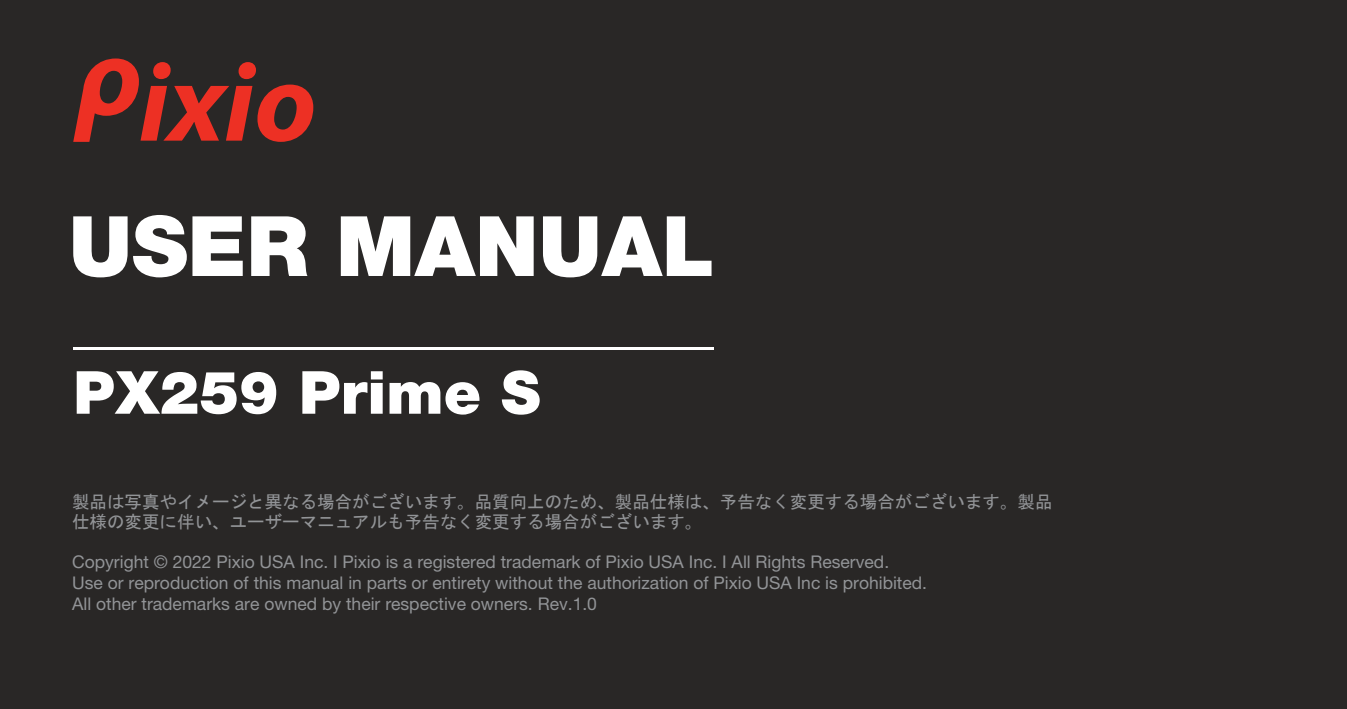
<style>
.page{position:relative;width:1347px;height:709px;background:#fff}
.page>*{position:absolute;margin:0;border:0;box-sizing:border-box;transform-origin:0 0}
.t1{font:900 59.75px "Helvetica Neue Cyr";color:#fff}
.t2{font:17.5px/21px "Helvetica Neue";color:#929497}
.t3{font:17.5px/20px "MS Gothic";color:#929497}
</style>
<div class="page">
<div style="left:0;top:0;width:1346px;height:709px;background:#292726"></div>
<svg style="left:73px;top:58px;width:240px;height:84px"></svg>
<svg style="left:73px;top:215px;width:170px;height:62px"></svg>
<svg style="left:251px;top:216px;width:56px;height:60px"></svg>
<svg style="left:341px;top:216px;width:192px;height:60px"></svg>
<svg style="left:543px;top:216px;width:168px;height:61px"></svg>
<hr style="left:73px;top:347px;width:641px;height:3px;background:#fff">
<h1 class="t1" style="left:73px;top:359px;width:469px">PX259 Prime S</h1>
<p class="t3" style="left:72px;top:491px;width:981px">製品は写真やイメージと異なる場合がございます。品質向上のため、製品仕様は、予告なく変更する場合がございます。製品仕様の変更に伴い、ユーザーマニュアルも予告なく変更する場合がございます。</p>
<p class="t2" style="left:72px;top:551px;width:856px">Copyright © 2022 Pixio USA Inc. I Pixio is a registered trademark of Pixio USA Inc. I All Rights Reserved.<br>Use or reproduction of this manual in parts or entirety without the authorization of Pixio USA Inc is prohibited.<br>All other trademarks are owned by their respective owners. Rev.1.0</p>
</div>
